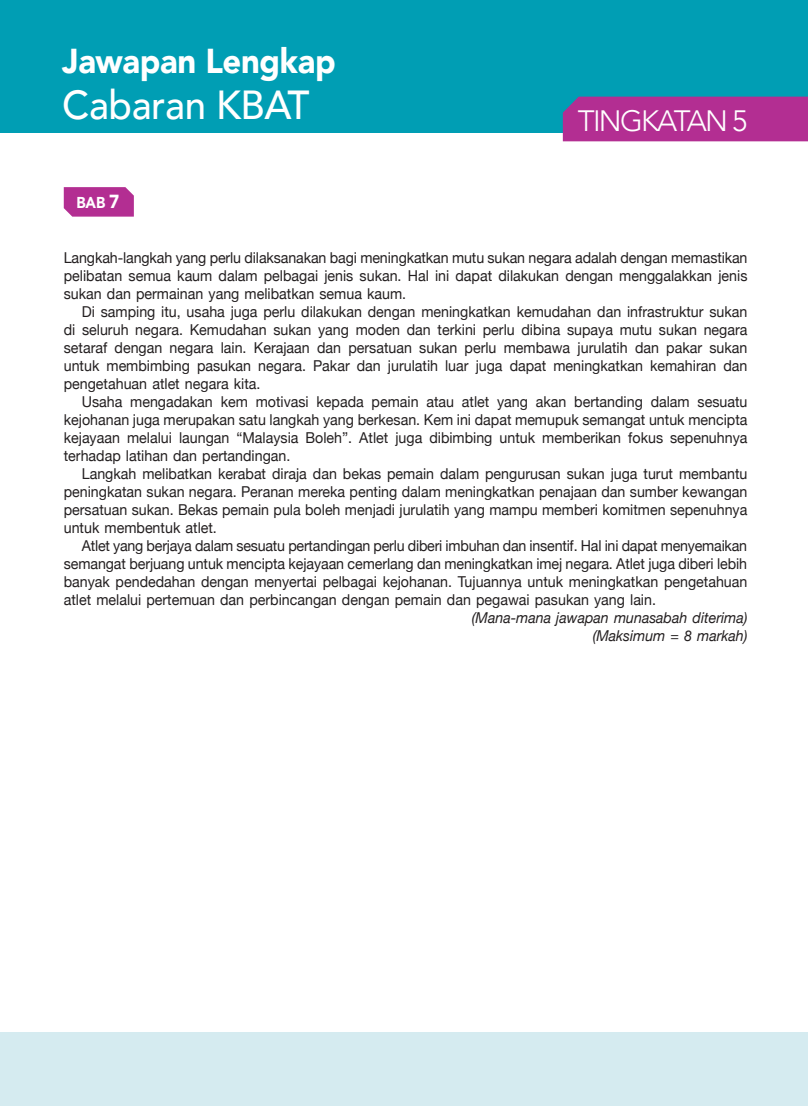
<style>
.page{position:relative;width:808px;height:1106px;background:#fff}
.page>*{position:absolute;margin:0;border:0;box-sizing:border-box;transform-origin:0 0}
.t1{font:500 40.5px "Avenir";letter-spacing:-.01em;color:#fff;scale:.95 1}
.t2{font:900 34.5px "Avenir";letter-spacing:-.01em;color:#fff;scale:.95 1}
.t3{font:300 29.4px "Avenir";letter-spacing:-.06em;color:#fff}
.t4{font:900 15.75px "Avenir";color:#fff;scale:.9 1}
.Jwp__Indent{font:15px/18px "Helvetica Neue";color:#231f20;text-align:justify;scale:.95 1}
.Jwp__No_Indent{font:15px/18px "Helvetica Neue";color:#231f20;text-align:justify;scale:.95 1}
.Jwp__Indent-2{font:italic 15px "Helvetica Neue";color:#231f20;scale:.95 1}
.s1{font-size:18.9px}
</style>
<div class="page">
<div style="left:0;top:0;width:808px;height:132px;background:#009eb4"></div>
<div style="left:0;top:1032px;width:808px;height:74px;background:#d5ebf0"></div>
<div style="left:563px;top:97px;width:245px;height:44px;background:#b32e92"></div>
<svg style="left:64px;top:187px;width:70px;height:30px;background:#b63897"></svg>
<p class="t2" style="left:62px;top:31px;width:289px">Jawapan Lengkap</p>
<p class="t1" style="left:62px;top:70px;width:262px">Cabaran KBAT</p>
<p class="t4" style="left:77px;top:189px;width:49px">BAB <span class="s1">7</span></p>
<p class="t3" style="left:578px;top:104px;width:171px">TINGKATAN 5</p>
<p class="Jwp__No_Indent" style="left:64px;top:250px;width:721px">Langkah-langkah yang perlu dilaksanakan bagi meningkatkan mutu sukan negara adalah dengan memastikan pelibatan semua kaum dalam pelbagai jenis sukan. Hal ini dapat dilakukan dengan menggalakkan jenis sukan dan permainan yang melibatkan semua kaum.</p>
<p class="Jwp__Indent" style="left:64px;top:304px;width:721px;text-indent:18px">Di samping itu, usaha juga perlu dilakukan dengan meningkatkan kemudahan dan infrastruktur sukan di seluruh negara. Kemudahan sukan yang moden dan terkini perlu dibina supaya mutu sukan negara setaraf dengan negara lain. Kerajaan dan persatuan sukan perlu membawa jurulatih dan pakar sukan untuk membimbing pasukan negara. Pakar dan jurulatih luar juga dapat meningkatkan kemahiran dan pengetahuan atlet negara kita.</p>
<p class="Jwp__Indent" style="left:64px;top:394px;width:721px;text-indent:18px">Usaha mengadakan kem motivasi kepada pemain atau atlet yang akan bertanding dalam sesuatu kejohanan juga merupakan satu langkah yang berkesan. Kem ini dapat memupuk semangat untuk mencipta kejayaan melalui laungan “Malaysia Boleh”. Atlet juga dibimbing untuk memberikan fokus sepenuhnya terhadap latihan dan pertandingan.</p>
<p class="Jwp__Indent" style="left:64px;top:466px;width:721px;text-indent:18px">Langkah melibatkan kerabat diraja dan bekas pemain dalam pengurusan sukan juga turut membantu peningkatan sukan negara. Peranan mereka penting dalam meningkatkan penajaan dan sumber kewangan persatuan sukan. Bekas pemain pula boleh menjadi jurulatih yang mampu memberi komitmen sepenuhnya untuk membentuk atlet.</p>
<p class="Jwp__Indent" style="left:64px;top:538px;width:721px;text-indent:18px">Atlet yang berjaya dalam sesuatu pertandingan perlu diberi imbuhan dan insentif. Hal ini dapat menyemaikan semangat berjuang untuk mencipta kejayaan cemerlang dan meningkatkan imej negara. Atlet juga diberi lebih banyak pendedahan dengan menyertai pelbagai kejohanan. Tujuannya untuk meningkatkan pengetahuan atlet melalui pertemuan dan perbincangan dengan pemain dan pegawai pasukan yang lain.</p>
<p class="Jwp__Indent-2" style="left:472px;top:607px;width:291px">(Mana-mana jawapan munasabah diterima)</p>
<p class="Jwp__Indent-2" style="left:593px;top:625px;width:164px">(Maksimum = 8 markah)</p>
</div>
